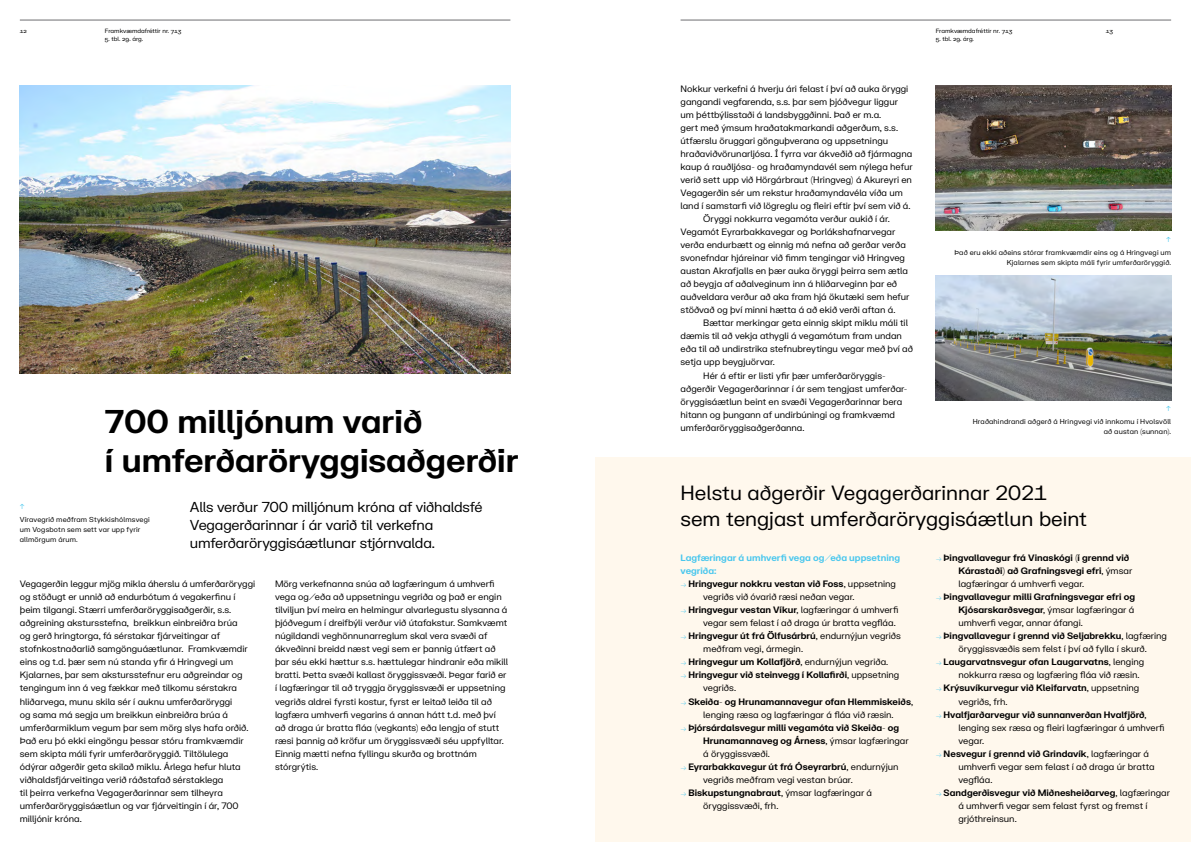
<style>
.page{position:relative;width:1191px;height:842px;background:#fff}
.page>*{position:absolute;margin:0;border:0;box-sizing:border-box;transform-origin:0 0}
.t1{font:700 32px/38.4px "Vegagerdin FK Grotesk";color:#000}
.t2{font:20px/26px "Vegagerdin FK Grotesk";color:#000}
.t3{font:14px/18px "Vegagerdin FK Grotesk";letter-spacing:-.015em;color:#000}
.t4{font:9px/13px "Vegagerdin FK Grotesk";color:#000}
.t5{font:700 9px/13px "Vegagerdin FK Grotesk";color:#000}
.t6{font:700 9px/13px "Vegagerdin FK Grotesk";color:#49c7ed}
.t7{font:7px/10px "Vegagerdin FK Grotesk";letter-spacing:.015em;color:#000;text-align:right}
.t8{font:7px "Vegagerdin FK Grotesk";color:#49c7ed}
.t9{font:6px "Vegagerdin FK Grotesk";color:#000}
.s1{font-weight:900;font-size:7px;color:#49c7ed}
.s2{font-weight:700}
.s3{font-weight:400}
</style>
<div class="page">
<hr style="left:680px;top:20px;width:491px;height:1px;background:#6d6e71">
<hr style="left:20px;top:20px;width:490px;height:1px;background:#6d6e71">
<div style="left:595px;top:457px;width:596px;height:385px;background:#fff8ed"></div>
<img style="left:935px;top:276px;width:236px;height:125px">
<img style="left:20px;top:85px;width:490px;height:288px">
<img style="left:935px;top:85px;width:236px;height:146px">
<p class="t9" style="left:20px;top:26px;width:8px">12</p>
<p class="t9" style="left:105px;top:26px;width:78px">Framkvæmdafréttir nr. 713</p>
<p class="t9" style="left:105px;top:34px;width:40px">5. tbl. 29. árg.</p>
<h1 class="t1" style="left:105px;top:401px;width:415px">700 milljónum varið<br>í umferðaröryggisaðgerðir</h1>
<h3 class="t3" style="left:190px;top:497px;width:294px">Alls verður 700 milljónum króna af viðhaldsfé<br>Vegagerðarinnar í ár varið til verkefna umferðaröryggisáætlunar stjórnvalda.</h3>
<p class="t4" style="left:275px;top:577px;width:235px">Mörg verkefnanna snúa að lagfæringum á umhverfi vega og/eða að uppsetningu vegriða og það er engin tilviljun því meira en helmingur alvarlegustu slysanna á þjóðvegum í dreifbýli verður við útafakstur. Samkvæmt núgildandi veghönnunarreglum skal vera svæði af ákveðinni breidd næst vegi sem er þannig útfært að þar séu ekki hættur s.s. hættulegar hindranir eða mikill bratti. Þetta svæði kallast öryggissvæði. Þegar farið er í lagfæringar til að tryggja öryggissvæði er uppsetning vegriðs aldrei fyrsti kostur, fyrst er leitað leiða til að lagfæra umhverfi vegarins á annan hátt t.d. með því að draga úr bratta fláa (vegkants) eða lengja of stutt ræsi þannig að kröfur um öryggissvæði séu uppfylltar.<br>Einnig mætti nefna fyllingu skurða og brottnám stórgrýtis.</p>
<p class="t8" style="left:20px;top:501px;width:6px">↑</p>
<p class="t7" style="left:20px;top:514px;width:131px;text-align:left">Víravegrið meðfram Stykkishólmsvegi um Vogsbotn sem sett var upp fyrir allmörgum árum.</p>
<p class="t4" style="left:20px;top:577px;width:237px">Vegagerðin leggur mjög mikla áherslu á umferðaröryggi og stöðugt er unnið að endurbótum á vegakerfinu í þeim tilgangi. Stærri umferðaröryggisaðgerðir, s.s. aðgreining akstursstefna, breikkun einbreiðra brúa<br>og gerð hringtorga, fá sérstakar fjárveitingar af stofnkostnaðarlið samgönguáætlunar. Framkvæmdir eins og t.d. þær sem nú standa yfir á Hringvegi um Kjalarnes, þar sem akstursstefnur eru aðgreindar og tengingum inn á veg fækkar með tilkomu sérstakra hliðarvega, munu skila sér í auknu umferðaröryggi<br>og sama má segja um breikkun einbreiðra brúa á umferðarmiklum vegum þar sem mörg slys hafa orðið.<br>Það eru þó ekki eingöngu þessar stóru framkvæmdir sem skipta máli fyrir umferðaröryggið. Tiltölulega ódýrar aðgerðir geta skilað miklu. Árlega hefur hluta viðhaldsfjárveitinga verið ráðstafað sérstaklega<br>til þeirra verkefna Vegagerðarinnar sem tilheyra umferðaröryggisáætlun og var fjárveitingin í ár, 700 milljónir króna.</p>
<p class="t4" style="left:680px;top:81px;width:229px">Nokkur verkefni á hverju ári felast í því að auka öryggi</p>
<p class="t4" style="left:680px;top:94px;width:219px">gangandi vegfarenda, s.s. þar sem þjóðvegur liggur</p>
<p class="t4" style="left:680px;top:107px;width:202px">um þéttbýlisstaði á landsbyggðinni. Það er m.a.</p>
<p class="t4" style="left:680px;top:120px;width:219px">gert með ýmsum hraðatakmarkandi aðgerðum, s.s.</p>
<p class="t4" style="left:680px;top:133px;width:209px">útfærslu öruggari gönguþverana og uppsetningu</p>
<p class="t4" style="left:680px;top:146px;width:233px">hraðaviðvörunarljósa. Í fyrra var ákveðið að fjármagna</p>
<p class="t4" style="left:680px;top:159px;width:234px">kaup á rauðljósa- og hraðamyndavél sem nýlega hefur</p>
<p class="t4" style="left:680px;top:173px;width:233px">verið sett upp við Hörgárbraut (Hringveg) á Akureyri en</p>
<p class="t4" style="left:680px;top:186px;width:224px">Vegagerðin sér um rekstur hraðamyndavéla víða um</p>
<p class="t4" style="left:680px;top:199px;width:231px">land í samstarfi við lögreglu og fleiri eftir því sem við á.</p>
<p class="t4" style="left:703px;top:212px;width:188px">Öryggi nokkurra vegamóta verður aukið í ár.</p>
<p class="t4" style="left:680px;top:225px;width:216px">Vegamót Eyrarbakkavegar og Þorlákshafnarvegar</p>
<p class="t4" style="left:680px;top:238px;width:227px">verða endurbætt og einnig má nefna að gerðar verða</p>
<p class="t4" style="left:680px;top:251px;width:226px">svonefndar hjáreinar við fimm tengingar við Hringveg</p>
<p class="t4" style="left:680px;top:264px;width:229px">austan Akrafjalls en þær auka öryggi þeirra sem ætla</p>
<p class="t4" style="left:680px;top:277px;width:218px">að beygja af aðalveginum inn á hliðarveginn þar eð</p>
<p class="t4" style="left:680px;top:290px;width:230px">auðveldara verður að aka fram hjá ökutæki sem hefur</p>
<p class="t4" style="left:680px;top:303px;width:216px">stöðvað og því minni hætta á að ekið verði aftan á.</p>
<p class="t4" style="left:703px;top:316px;width:206px">Bættar merkingar geta einnig skipt miklu máli til</p>
<p class="t4" style="left:680px;top:329px;width:223px">dæmis til að vekja athygli á vegamótum fram undan</p>
<p class="t4" style="left:680px;top:342px;width:234px">eða til að undirstrika stefnubreytingu vegar með því að</p>
<p class="t4" style="left:680px;top:355px;width:96px">setja upp beygjuörvar.</p>
<p class="t4" style="left:703px;top:368px;width:184px">Hér á eftir er listi yfir þær umferðaröryggis-</p>
<p class="t4" style="left:680px;top:381px;width:228px">aðgerðir Vegagerðarinnar í ár sem tengjast umferðar-</p>
<p class="t4" style="left:680px;top:394px;width:223px">öryggisáætlun beint en svæði Vegagerðarinnar bera</p>
<p class="t4" style="left:680px;top:407px;width:216px">hitann og þungann af undirbúningi og framkvæmd</p>
<p class="t4" style="left:680px;top:420px;width:125px">umferðaröryggisaðgerðanna.</p>
<p class="t9" style="left:935px;top:26px;width:78px">Framkvæmdafréttir nr. 713</p>
<p class="t9" style="left:935px;top:34px;width:40px">5. tbl. 29. árg.</p>
<p class="t9" style="left:1106px;top:26px;width:9px">13</p>
<p class="t8" style="left:1166px;top:234px;width:6px">↑</p>
<p class="t7" style="left:954px;top:247px;width:218px">Það eru ekki aðeins stórar framkvæmdir eins og á Hringvegi um<br>Kjalarnes sem skipta máli fyrir umferðaröryggið.</p>
<p class="t8" style="left:1166px;top:403px;width:6px">↑</p>
<p class="t7" style="left:972px;top:416px;width:200px">Hraðahindrandi aðgerð á Hringvegi við innkomu í Hvolsvöll að austan (sunnan).</p>
<h2 class="t2" style="left:680px;top:479px;width:408px">Helstu aðgerðir Vegagerðarinnar 2021 sem tengjast umferðaröryggisáætlun beint</h2>
<p class="t6" style="left:680px;top:551px;width:221px">Lagfæringar á umhverfi vega og/eða uppsetning vegriða:</p>
<p class="t4" style="left:703px;top:577px;width:194px;text-indent:-23px"><span class="s1">→</span> <span class="s2">Hringvegur nokkru vestan við Foss</span>, uppsetning vegriðs við óvarið ræsi neðan vegar.</p>
<p class="t4" style="left:703px;top:603px;width:197px;text-indent:-23px"><span class="s1">→</span> <span class="s2">Hringvegur vestan Víkur</span>, lagfæringar á umhverfi vegar sem felast í að draga úr bratta vegfláa.</p>
<p class="t4" style="left:703px;top:629px;width:199px;text-indent:-23px"><span class="s1">→</span> <span class="s2">Hringvegur út frá Ölfusárbrú</span>, endurnýjun vegriðs meðfram vegi, ármegin.</p>
<p class="t5" style="left:680px;top:655px;width:209px"><span class="s1">→</span> Hringvegur um Kollafjörð<span class="s3">, endurnýjun vegriða.</span></p>
<p class="t5" style="left:703px;top:668px;width:198px;text-indent:-23px"><span class="s1">→</span> Hringvegur við steinvegg í Kollafirði<span class="s3">, uppsetning vegriðs.</span></p>
<p class="t5" style="left:680px;top:694px;width:234px;text-align:center"><span class="s1">→</span> Skeiða- og Hrunamannavegur ofan Hlemmiskeiðs<span class="s3">, lenging ræsa og lagfæringar á fláa við ræsin.</span></p>
<p class="t5" style="left:703px;top:720px;width:207px;text-indent:-23px"><span class="s1">→</span> Þjórsárdalsvegur milli vegamóta við Skeiða- og<br>Hrunamannaveg og Árness<span class="s3">, ýmsar lagfæringar á öryggissvæði.</span></p>
<p class="t4" style="left:703px;top:759px;width:197px;text-indent:-23px"><span class="s1">→</span> <span class="s2">Eyrarbakkavegur út frá Óseyrarbrú</span>, endurnýjun vegriðs meðfram vegi vestan brúar.</p>
<p class="t4" style="left:703px;top:785px;width:170px;text-indent:-23px"><span class="s1">→</span> <span class="s2">Biskupstungnabraut</span>, ýmsar lagfæringar á öryggissvæði, frh.</p>
<p class="t5" style="left:958px;top:551px;width:175px;text-indent:-23px"><span class="s1">→</span> Þingvallavegur frá Vinaskógi (í grennd við<br>Kárastaði) að Grafningsvegi efri<span class="s3">, ýmsar lagfæringar á umhverfi vegar.</span></p>
<p class="t5" style="left:958px;top:590px;width:178px;text-align:justify;text-indent:-23px"><span class="s1">→</span> Þingvallavegur milli Grafningsvegar efri og Kjósarskarðsvegar<span class="s3">, ýmsar lagfæringar á umhverfi vegar, annar áfangi.</span></p>
<p class="t4" style="left:935px;top:629px;width:233px;text-align:center"><span class="s1">→</span> <span class="s2">Þingvallavegur í grennd við Seljabrekku</span>, lagfæring öryggissvæðis sem felst í því að fylla í skurð.</p>
<p class="t4" style="left:958px;top:655px;width:187px;text-indent:-23px"><span class="s1">→</span> <span class="s2">Laugarvatnsvegur ofan Laugarvatns</span>, lenging nokkurra ræsa og lagfæring fláa við ræsin.</p>
<p class="t5" style="left:958px;top:681px;width:182px;text-indent:-23px"><span class="s1">→</span> Krýsuvíkurvegur við Kleifarvatn<span class="s3">, uppsetning vegriðs, frh.</span></p>
<p class="t4" style="left:958px;top:707px;width:208px;text-indent:-23px"><span class="s1">→</span> <span class="s2">Hvalfjarðarvegur við sunnanverðan Hvalfjörð</span>, lenging sex ræsa og fleiri lagfæringar á umhverfi vegar.</p>
<p class="t4" style="left:958px;top:746px;width:198px;text-indent:-23px"><span class="s1">→</span> <span class="s2">Nesvegur í grennd við Grindavík</span>, lagfæringar á umhverfi vegar sem felast í að draga úr bratta vegfláa.</p>
<p class="t4" style="left:958px;top:785px;width:213px;text-indent:-23px"><span class="s1">→</span> <span class="s2">Sandgerðisvegur við Miðnesheiðarveg</span>, lagfæringar á umhverfi vegar sem felast fyrst og fremst í grjóthreinsun.</p>
</div>
